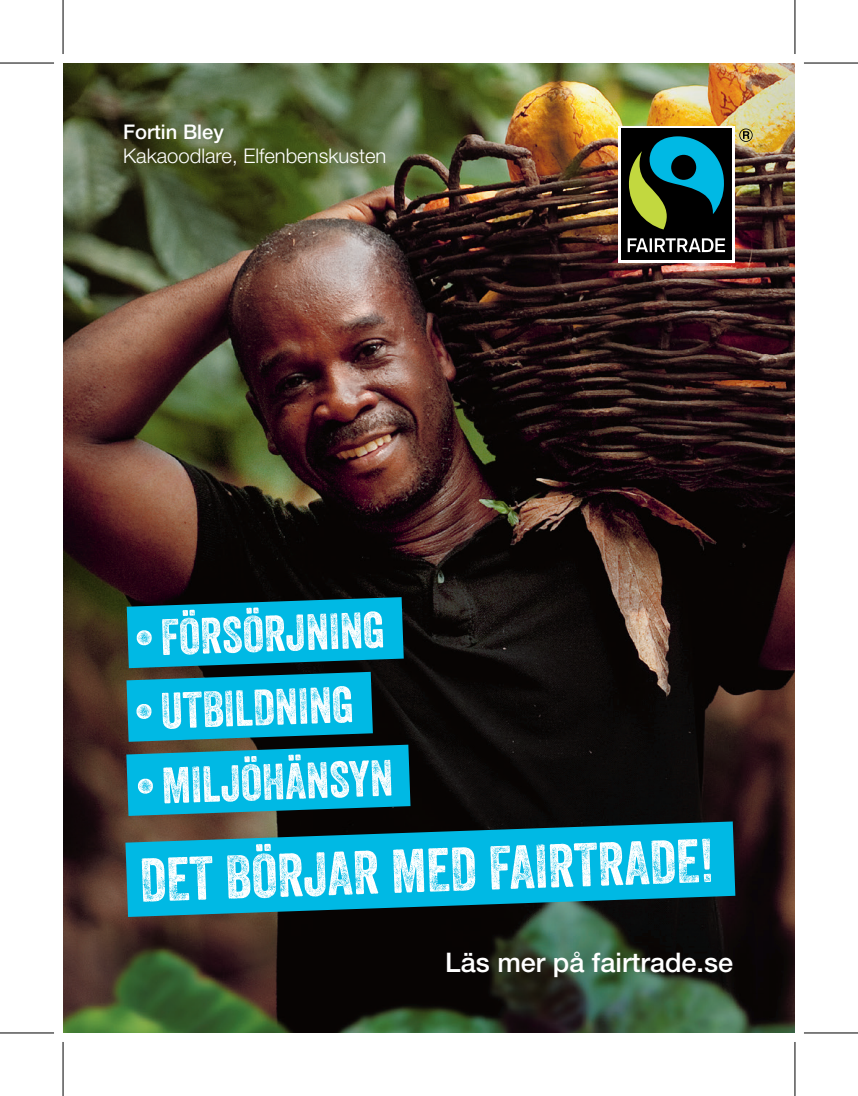
<style>
.page{position:relative;width:858px;height:1096px;background:#fff}
.page>*{position:absolute;margin:0;border:0;box-sizing:border-box;transform-origin:0 0}
.t1{font:59.7px "Veneer Two";color:#fff}
.t2{font:49.5px "Veneer Two";color:#fff}
.t3{font:500 27px "Helvetica Neue LT Std";color:#fff}
.t4{font:300 20.1px "Helvetica Neue LT Std";color:#fff}
.t5{font:500 20.1px "Helvetica Neue LT Std";color:#fff}
</style>
<div class="page">
<img style="left:63px;top:63px;width:731px;height:969px">
<div style="left:618px;top:126px;width:116px;height:137px;background:linear-gradient(to right,#fff,#fff)"></div>
<svg style="left:739px;top:128px;width:13px;height:14px"></svg>
<div style="left:621px;top:128px;width:110px;height:132px;background:#000"></div>
<svg style="left:628px;top:136px;width:95px;height:93px"></svg>
<svg style="left:627px;top:238px;width:98px;height:14px"></svg>
<svg style="left:125px;top:821px;width:610px;height:96px;fill:#00b9e4"></svg>
<svg style="left:126px;top:597px;width:284px;height:219px"></svg>
<svg style="left:795px;top:0;width:1px;height:54px"></svg>
<svg style="left:795px;top:1042px;width:1px;height:53px"></svg>
<hr style="left:0;top:62px;width:54px;height:2px;background:#000">
<hr style="left:803px;top:62px;width:54px;height:2px;background:#000">
<hr style="left:0;top:1032px;width:54px;height:1px;background:#000">
<hr style="left:803px;top:1032px;width:54px;height:1px;background:#000">
<hr style="left:62px;top:0;width:2px;height:54px;background:#000">
<hr style="left:62px;top:1041px;width:2px;height:54px;background:#000">
<hr style="left:794px;top:0;width:1px;height:54px;background:#000">
<hr style="left:794px;top:1041px;width:1px;height:54px;background:#000">
<p class="t5" style="left:123px;top:120px;width:102px">Fortin Bley</p>
<p class="t4" style="left:123px;top:144px;width:265px">Kakaoodlare, Elfenbenskusten</p>
<p class="t2" style="left:133px;top:608px;width:252px;rotate:-2deg">• FÖRSÖRJNING</p>
<p class="t2" style="left:133px;top:681px;width:221px;rotate:-2deg">• UTBILDNING</p>
<p class="t2" style="left:134px;top:756px;width:259px;rotate:-2deg">• MILJÖHÄNSYN</p>
<p class="t1" style="left:138px;top:844px;width:576px;rotate:-2deg">DET BÖRJAR MED FAIRTRADE!</p>
<p class="t3" style="left:445px;top:946px;width:289px">Läs mer på fairtrade.se</p>
</div>
